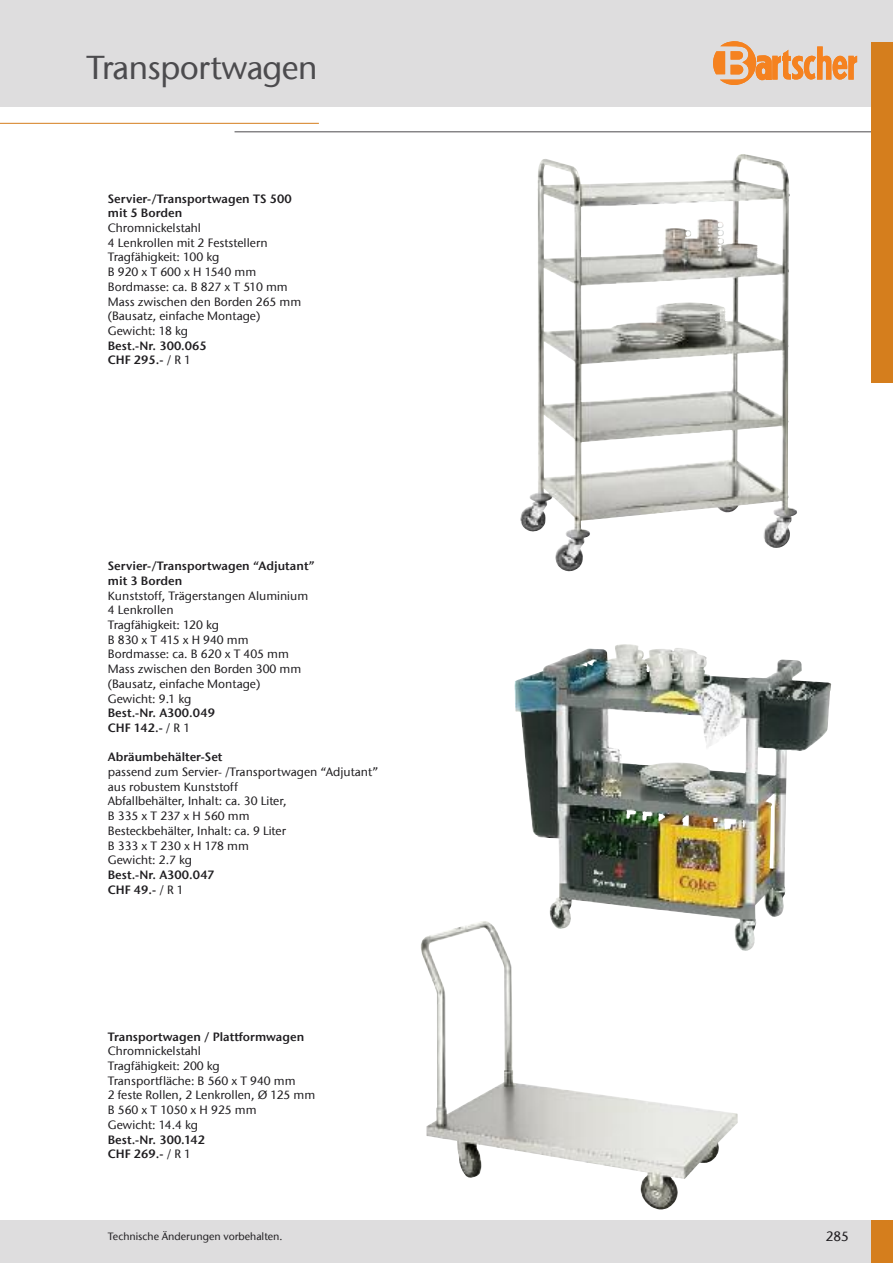
<style>
.page{position:relative;width:893px;height:1263px;background:#fff}
.page>*{position:absolute;margin:0;border:0;box-sizing:border-box;transform-origin:0 0}
.t1{font:500 33px "ITC Stone Sans Com";letter-spacing:-.025em;color:#4c4b4e}
.t2{font:500 13.5px "ITC Stone Sans Com";color:#201e21}
.t3{font:500 12px/14.7px "ITC Stone Sans Com";color:#201e21}
.t4{font:12px/14.7px "ITC Stone Sans Com Semi";color:#201e21}
.t5{font:500 10.5px "ITC Stone Sans Com";color:#201e21}
.s1{font-family:"ITC Stone Sans Com";font-weight:500}
</style>
<div class="page">
<hr style="left:235px;top:131px;width:658px;height:1px;background:#4c4b4e">
<div style="left:0;top:0;width:893px;height:106px;background:#deddde"></div>
<div style="left:872px;top:43px;width:21px;height:340px;background:#d57e1d"></div>
<div style="left:0;top:1220px;width:893px;height:43px;background:#deddde"></div>
<div style="left:872px;top:1220px;width:21px;height:43px;background:#d57e1d"></div>
<hr style="left:0;top:123px;width:319px;height:1px;background:#d57e1d">
<svg style="left:713px;top:41px;width:144px;height:44px"></svg>
<img style="left:543px;top:160px;width:240px;height:334px">
<img style="left:515px;top:644px;width:316px;height:285px">
<img style="left:421px;top:921px;width:317px;height:289px">
<h1 class="t1" style="left:87px;top:48px;width:233px">Transportwagen</h1>
<p class="t4" style="left:108px;top:191px;width:185px">Servier-/Transportwagen TS 500 mit 5 Borden</p>
<p class="t3" style="left:108px;top:221px;width:195px">Chromnickelstahl<br>4 Lenkrollen mit 2 Feststellern<br>Tragfähigkeit: 100 kg<br>B920xT600xH1540mm<br>Bordmasse: ca. B 827 x T 510 mm<br>Mass zwischen den Borden 265 mm (Bausatz, einfache Montage)<br>Gewicht: 18 kg</p>
<p class="t4" style="left:108px;top:338px;width:101px">Best.-Nr. 300.065<br>CHF 295.- <span class="s1">/ R 1</span></p>
<p class="t4" style="left:108px;top:559px;width:209px">Servier-/Transportwagen “Adjutant” mit 3 Borden</p>
<p class="t3" style="left:108px;top:588px;width:202px">Kunststoff, Trägerstangen Aluminium<br>4 Lenkrollen<br>Tragfähigkeit: 120 kg<br>B830xT415xH940mm<br>Bordmasse: ca. B 620 x T 405 mm<br>Mass zwischen den Borden 300 mm (Bausatz, einfache Montage)<br>Gewicht: 9.1 kg</p>
<p class="t4" style="left:108px;top:706px;width:109px">Best.-Nr. A300.049<br>CHF 142.- <span class="s1">/ R 1</span></p>
<p class="t4" style="left:108px;top:750px;width:116px">Abräumbehälter-Set</p>
<p class="t3" style="left:108px;top:764px;width:272px">passend zum Servier- /Transportwagen “Adjutant” aus robustem Kunststoff<br>Abfallbehälter, Inhalt: ca. 30 Liter,<br>B335xT237xH560mm<br>Besteckbehälter, Inhalt: ca. 9 Liter<br>B333xT230xH178mm<br>Gewicht: 2.7 kg</p>
<p class="t4" style="left:108px;top:867px;width:108px">Best.-Nr. A300.047<br>CHF 49.- <span class="s1">/ R 1</span></p>
<p class="t4" style="left:108px;top:1029px;width:198px">Transportwagen / Plattformwagen</p>
<p class="t3" style="left:108px;top:1044px;width:209px">Chromnickelstahl<br>Tragfähigkeit: 200 kg<br>Transportfläche: B 560 x T 940 mm<br>2 feste Rollen, 2 Lenkrollen, Ø 125 mm<br>B560xT1050xH925mm<br>Gewicht: 14.4 kg</p>
<p class="t4" style="left:108px;top:1132px;width:99px">Best.-Nr. 300.142<br>CHF 269.- <span class="s1">/ R 1</span></p>
<p class="t5" style="left:108px;top:1230px;width:176px">Technische Änderungen vorbehalten.</p>
<p class="t2" style="left:826px;top:1228px;width:25px">285</p>
</div>
